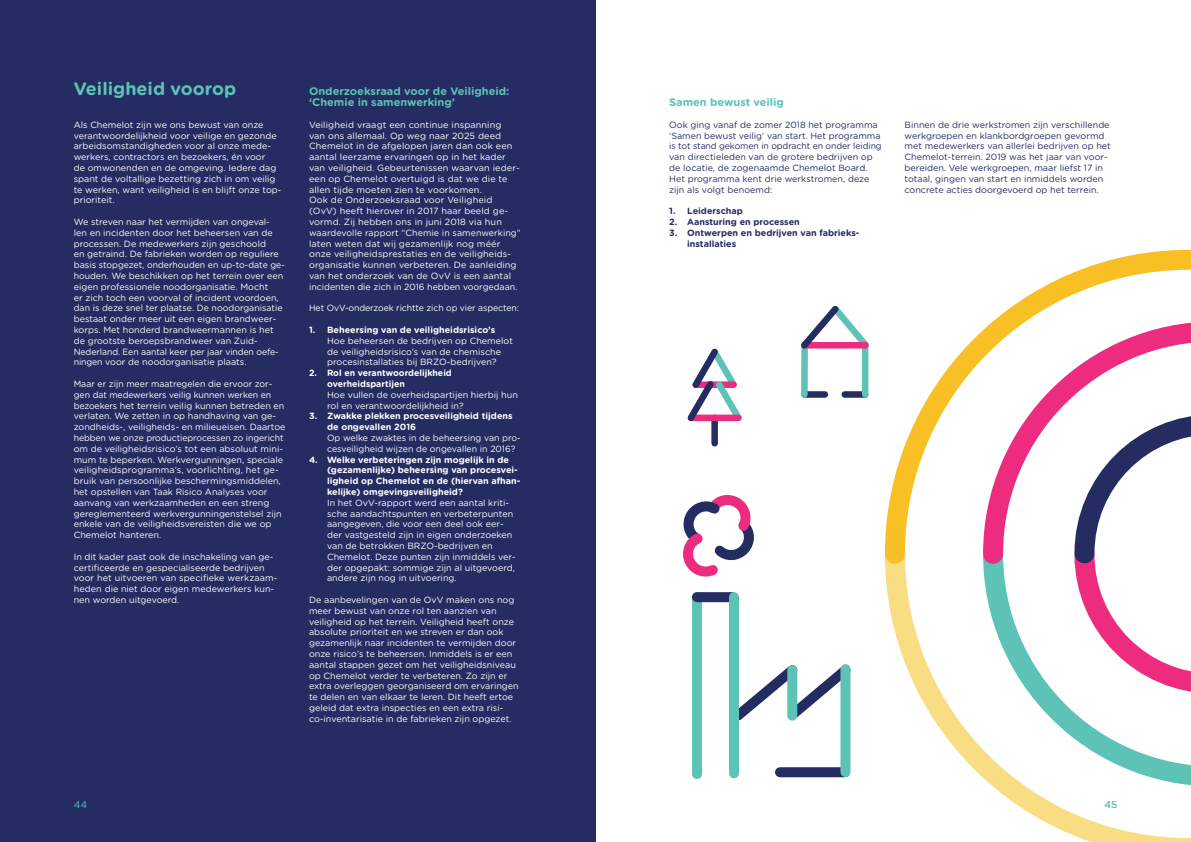
<style>
.page{position:relative;width:1191px;height:842px;background:#fff}
.page>*{position:absolute;margin:0;border:0;box-sizing:border-box;transform-origin:0 0}
.t1{font:700 18px "Gotham Rounded";color:#5cc3b6}
.t2{font:700 11px/10.8px "Gotham Rounded";color:#5cc3b6}
.t3{font:10px "Gotham Rounded";color:#5cc3b6}
.t4{font:9px/10.8px "Gotham Rounded";color:#fff}
.t5{font:9px/10.8px "Gotham Rounded";color:#242c62}
.t6{font:700 9px/10.8px "Gotham Rounded";color:#fff}
.t7{font:700 9px/10.8px "Gotham Rounded";color:#242c62}
</style>
<div class="page">
<div style="left:0;top:0;width:595px;height:842px;background:#242c62"></div>
<svg style="left:885px;top:574px;width:306px;height:268px"></svg>
<svg style="left:884px;top:249px;width:307px;height:325px"></svg>
<svg style="left:973px;top:574px;width:218px;height:222px"></svg>
<svg style="left:973px;top:311px;width:218px;height:263px"></svg>
<svg style="left:1064px;top:404px;width:127px;height:299px"></svg>
<svg style="left:739px;top:664px;width:112px;height:66px"></svg>
<div style="left:692px;top:597px;width:10px;height:177px;background:#5cc3b6"></div>
<svg style="left:683px;top:495px;width:71px;height:80px"></svg>
<div style="left:697px;top:592px;width:35px;height:10px;background:#242c62"></div>
<div style="left:780px;top:767px;width:65px;height:10px;background:#242c62"></div>
<div style="left:787px;top:670px;width:10px;height:46px;background:#5cc3b6"></div>
<div style="left:840px;top:669px;width:10px;height:103px;background:#5cc3b6"></div>
<div style="left:729px;top:597px;width:10px;height:176px;background:#5cc3b6"></div>
<div style="left:844px;top:391px;width:21px;height:7px;background:#242c62"></div>
<div style="left:804px;top:391px;width:21px;height:7px;background:#242c62"></div>
<div style="left:801px;top:345px;width:7px;height:49px;background:#5cc3b6"></div>
<div style="left:862px;top:344px;width:6px;height:50px;background:#5cc3b6"></div>
<svg style="left:801px;top:305px;width:68px;height:49px"></svg>
<div style="left:711px;top:418px;width:7px;height:25px;background:#242c62"></div>
<svg style="left:687px;top:348px;width:55px;height:79px"></svg>
<h1 class="t1" style="left:74px;top:76px;width:164px">Veiligheid voorop</h1>
<p class="t4" style="left:74px;top:119px;width:209px">Als Chemelot zijn we ons bewust van onze verantwoordelijkheid voor veilige en gezonde arbeidsomstandigheden voor al onze mede&shy;werkers, contractors en bezoekers, én voor<br>de omwonenden en de omgeving. Iedere dag spant de voltallige bezetting zich in om veilig te werken, want veiligheid is en blijft onze top&shy;prioriteit.</p>
<p class="t4" style="left:74px;top:216px;width:213px">We streven naar het vermijden van ongeval&shy;len en incidenten door het beheersen van de processen. De medewerkers zijn geschoold<br>en getraind. De fabrieken worden op reguliere basis stopgezet, onderhouden en up-to-date ge&shy;houden. We beschikken op het terrein over een eigen professionele noodorganisatie. Mocht<br>er zich toch een voorval of incident voordoen, dan is deze snel ter plaatse. De noodorganisatie bestaat onder meer uit een eigen brandweer&shy;korps. Met honderd brandweermannen is het de grootste beroepsbrandweer van Zuid-Nederland. Een aantal keer per jaar vinden oefe&shy;ningen voor de noodorganisatie plaats.</p>
<p class="t4" style="left:74px;top:378px;width:213px">Maar er zijn meer maatregelen die ervoor zor&shy;gen dat medewerkers veilig kunnen werken en bezoekers het terrein veilig kunnen betreden en verlaten. We zetten in op handhaving van ge&shy;zondheids-, veiligheids- en milieueisen. Daartoe hebben we onze productieprocessen zo ingericht om de veiligheidsrisico’s tot een absoluut mini&shy;mum te beperken. Werkvergunningen, speciale veiligheidsprogramma’s, voorlichting, het ge&shy;bruik van persoonlijke beschermingsmiddelen, het opstellen van Taak Risico Analyses voor aanvang van werkzaamheden en een streng gereglementeerd werkvergunningenstelsel zijn enkele van de veiligheidsvereisten die we op Chemelot hanteren.</p>
<p class="t4" style="left:74px;top:551px;width:205px">In dit kader past ook de inschakeling van ge&shy;certificeerde en gespecialiseerde bedrijven voor het uitvoeren van specifieke werkzaam&shy;heden die niet door eigen medewerkers kun&shy;nen worden uitgevoerd.</p>
<p class="t2" style="left:309px;top:86px;width:202px">Onderzoeksraad voor de Veiligheid: ‘Chemie in samenwerking’</p>
<p class="t4" style="left:309px;top:119px;width:213px">Veiligheid vraagt een continue inspanning<br>van ons allemaal. Op weg naar 2025 deed Chemelot in de afgelopen jaren dan ook een aantal leerzame ervaringen op in het kader van veiligheid. Gebeurtenissen waarvan ieder&shy;een op Chemelot overtuigd is dat we die te allen tijde moeten zien te voorkomen.<br>Ook de Onderzoeksraad voor Veiligheid (OvV) heeft hierover in 2017 haar beeld ge&shy;vormd. Zij hebben ons in juni 2018 via hun waardevolle rapport “Chemie in samenwerking” laten weten dat wij gezamenlijk nog méér onze veiligheidsprestaties en de veiligheids&shy;organisatie kunnen verbeteren. De aanleiding van het onderzoek van de OvV is een aantal incidenten die zich in 2016 hebben voorgedaan.</p>
<p class="t4" style="left:309px;top:302px;width:211px">Het OvV-onderzoek richtte zich op vier aspecten:</p>
<p class="t6" style="left:309px;top:324px;width:188px">1. Beheersing van de veiligheidsrisico’s</p>
<p class="t4" style="left:327px;top:335px;width:187px">Hoe beheersen de bedrijven op Chemelot de veiligheidsrisico’s van de chemische procesinstallaties bij BRZO-bedrijven?</p>
<p class="t6" style="left:327px;top:367px;width:126px;text-indent:-18px">2. Rol en verantwoordelijkheid overheidspartijen</p>
<p class="t4" style="left:327px;top:389px;width:192px">Hoe vullen de overheidspartijen hierbij hun rol en verantwoordelijkheid in?</p>
<p class="t6" style="left:327px;top:410px;width:187px;text-indent:-18px">3. Zwakke plekken procesveiligheid tijdens de ongevallen 2016</p>
<p class="t4" style="left:327px;top:432px;width:195px">Op welke zwaktes in de beheersing van pro&shy;cesveiligheid wijzen de ongevallen in 2016?</p>
<p class="t6" style="left:327px;top:454px;width:195px;text-indent:-18px">4. Welke verbeteringen zijn mogelijk in de (gezamenlijke) beheersing van procesvei&shy;ligheid op Chemelot en de (hiervan afhan&shy;kelijke) omgevingsveiligheid?</p>
<p class="t4" style="left:327px;top:497px;width:190px">In het OvV-rapport werd een aantal kriti&shy;sche aandachtspunten en verbeterpunten aangegeven, die voor een deel ook eer&shy;der vastgesteld zijn in eigen onderzoeken van de betrokken BRZO-bedrijven en Chemelot. Deze punten zijn inmiddels ver&shy;der opgepakt: sommige zijn al uitgevoerd, andere zijn nog in uitvoering.</p>
<p class="t4" style="left:309px;top:594px;width:211px">De aanbevelingen van de OvV maken ons nog meer bewust van onze rol ten aanzien van veiligheid op het terrein. Veiligheid heeft onze absolute prioriteit en we streven er dan ook gezamenlijk naar incidenten te vermijden door onze risico’s te beheersen. Inmiddels is er een aantal stappen gezet om het veiligheidsniveau op Chemelot verder te verbeteren. Zo zijn er extra overleggen georganiseerd om ervaringen te delen en van elkaar te leren. Dit heeft ertoe geleid dat extra inspecties en een extra risi&shy;co-inventarisatie in de fabrieken zijn opgezet.</p>
<p class="t3" style="left:74px;top:798px;width:15px">44</p>
<p class="t2" style="left:669px;top:96px;width:116px">Samen bewust veilig</p>
<p class="t5" style="left:669px;top:119px;width:214px">Ook ging vanaf de zomer 2018 het programma ‘Samen bewust veilig’ van start. Het programma is tot stand gekomen in opdracht en onder leiding van directieleden van de grotere bedrijven op de locatie, de zogenaamde Chemelot Board.<br>Het programma kent drie werkstromen, deze zijn als volgt benoemd:</p>
<p class="t7" style="left:669px;top:205px;width:75px">1. Leiderschap</p>
<p class="t7" style="left:669px;top:216px;width:132px">2. Aansturing en processen</p>
<p class="t7" style="left:687px;top:227px;width:174px;text-indent:-18px">3. Ontwerpen en bedrijven van fabrieks&shy;installaties</p>
<p class="t5" style="left:904px;top:119px;width:208px">Binnen de drie werkstromen zijn verschillende werkgroepen en klankbordgroepen gevormd met medewerkers van allerlei bedrijven op het Chemelot-terrein. 2019 was het jaar van voor&shy;bereiden. Vele werkgroepen, maar liefst 17 in totaal, gingen van start en inmiddels worden concrete acties doorgevoerd op het terrein.</p>
<p class="t3" style="left:1104px;top:798px;width:14px">45</p>
</div>
